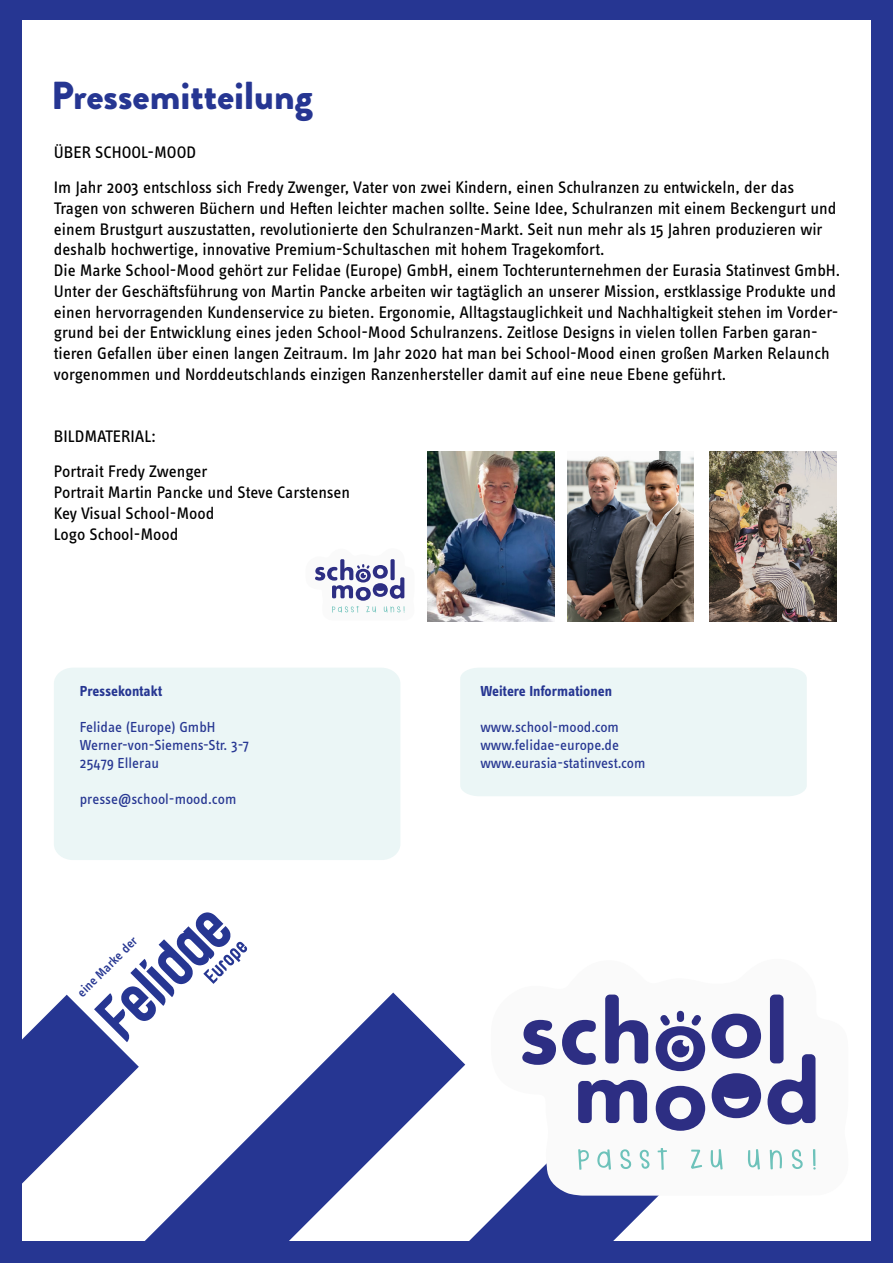
<style>
.page{position:relative;width:893px;height:1263px;background:#fff}
.page>*{position:absolute;margin:0;border:0;box-sizing:border-box;transform-origin:0 0}
.t1{font:900 39px "Brandon Grotesque";color:#263692}
.t2{font:17.25px/20.7px "Info Text Pro";color:#000001}
.t3{font:15px/18px "Info Text Pro";color:#263692}
.t4{font:700 15px "Info Text Pro";letter-spacing:-.005em;color:#263692}
.t5{font:500 13.35px "Info Text Pro";color:#263692}
</style>
<div class="page">
<div style="left:0;top:0;width:893px;height:19px;background:#263692"></div>
<div style="left:0;top:1241px;width:893px;height:22px;background:#263692"></div>
<div style="left:0;top:0;width:22px;height:1263px;background:#263692"></div>
<div style="left:871px;top:0;width:22px;height:1263px;background:#263692"></div>
<svg style="left:145px;top:992px;width:302px;height:249px;fill:#263692"></svg>
<svg style="left:447px;top:1046px;width:212px;height:195px"></svg>
<svg style="left:491px;top:994px;width:325px;height:201px"></svg>
<svg style="left:578px;top:1080px;width:69px;height:43px"></svg>
<svg style="left:656px;top:1086px;width:49px;height:45px"></svg>
<svg style="left:712px;top:1073px;width:49px;height:45px"></svg>
<svg style="left:767px;top:1054px;width:48px;height:70px"></svg>
<svg style="left:578px;top:1149px;width:11px;height:21px"></svg>
<svg style="left:597px;top:1149px;width:14px;height:20px"></svg>
<svg style="left:620px;top:1149px;width:11px;height:20px"></svg>
<svg style="left:640px;top:1150px;width:10px;height:19px"></svg>
<svg style="left:658px;top:1148px;width:9px;height:22px"></svg>
<svg style="left:691px;top:1149px;width:11px;height:20px"></svg>
<svg style="left:711px;top:1149px;width:12px;height:20px"></svg>
<svg style="left:748px;top:1149px;width:12px;height:20px"></svg>
<svg style="left:770px;top:1150px;width:12px;height:19px"></svg>
<svg style="left:792px;top:1149px;width:11px;height:20px"></svg>
<svg style="left:813px;top:1149px;width:3px;height:20px"></svg>
<svg style="left:522px;top:1020px;width:34px;height:45px"></svg>
<svg style="left:562px;top:1020px;width:34px;height:45px"></svg>
<svg style="left:605px;top:994px;width:43px;height:69px"></svg>
<svg style="left:712px;top:1013px;width:49px;height:45px"></svg>
<div style="left:770px;top:994px;width:13px;height:69px;background:#2d2e83;border-radius:5px"></div>
<svg style="left:656px;top:1011px;width:49px;height:60px"></svg>
<svg style="left:22px;top:912px;width:225px;height:293px"></svg>
<div style="left:54px;top:668px;width:346px;height:192px;background:#ebf6f6"></div>
<div style="left:460px;top:668px;width:347px;height:128px;background:#ebf6f6"></div>
<img style="left:709px;top:452px;width:127px;height:170px">
<svg style="left:315px;top:559px;width:90px;height:54px"></svg>
<img style="left:427px;top:452px;width:127px;height:170px">
<img style="left:567px;top:452px;width:127px;height:170px">
<p class="t1" style="left:51px;top:68px;width:263px">Pressemitteilung</p>
<p class="t2" style="left:54px;top:141px;width:144px">ÜBER SCHOOL-MOOD</p>
<p class="t2" style="left:54px;top:177px;width:784px">Im Jahr 2003 entschloss sich Fredy Zwenger, Vater von zwei Kindern, einen Schulranzen zu entwickeln, der das Tragen von schweren Büchern und Heften leichter machen sollte. Seine Idee, Schulranzen mit einem Beckengurt und einem Brustgurt auszustatten, revolutionierte den Schulranzen-Markt. Seit nun mehr als 15 Jahren produzieren wir deshalb hochwertige, innovative Premium-Schultaschen mit hohem Tragekomfort.</p>
<p class="t2" style="left:54px;top:260px;width:788px">Die Marke School-Mood gehört zur Felidae (Europe) GmbH, einem Tochterunternehmen der Eurasia Statinvest GmbH.<br>Unter der Geschäftsführung von Martin Pancke arbeiten wir tagtäglich an unserer Mission, erstklassige Produkte und einen hervorragenden Kundenservice zu bieten. Ergonomie, Alltagstauglichkeit und Nachhaltigkeit stehen im Vorder&shy;grund bei der Entwicklung eines jeden School-Mood Schulranzens. Zeitlose Designs in vielen tollen Farben garan&shy;tieren Gefallen über einen langen Zeitraum. Im Jahr 2020 hat man bei School-Mood einen großen Marken Relaunch vorgenommen und Norddeutschlands einzigen Ranzenhersteller damit auf eine neue Ebene geführt.</p>
<p class="t2" style="left:54px;top:425px;width:104px">BILDMATERIAL:</p>
<p class="t2" style="left:54px;top:461px;width:155px">Portrait Fredy Zwenger</p>
<p class="t2" style="left:54px;top:482px;width:298px">Portrait Martin Pancke und Steve Carstensen</p>
<p class="t2" style="left:54px;top:502px;width:162px">Key Visual School-Mood</p>
<p class="t2" style="left:54px;top:523px;width:126px">Logo School-Mood</p>
<p class="t4" style="left:80px;top:682px;width:84px">Pressekontakt</p>
<p class="t3" style="left:80px;top:718px;width:171px">Felidae (Europe) GmbH<br>Werner-von-Siemens-Str. 3-7<br>25479 Ellerau</p>
<p class="t3" style="left:80px;top:790px;width:158px">presse@school-mood.com</p>
<p class="t5" style="left:74px;top:989px;width:81px;rotate:-45deg">eine Marke der</p>
<p class="t4" style="left:480px;top:682px;width:133px">Weitere Informationen</p>
<p class="t3" style="left:480px;top:718px;width:140px">www.school-mood.com</p>
<p class="t3" style="left:480px;top:736px;width:140px">www.felidae-europe.de</p>
<p class="t3" style="left:480px;top:754px;width:166px">www.eurasia-statinvest.com</p>
</div>
